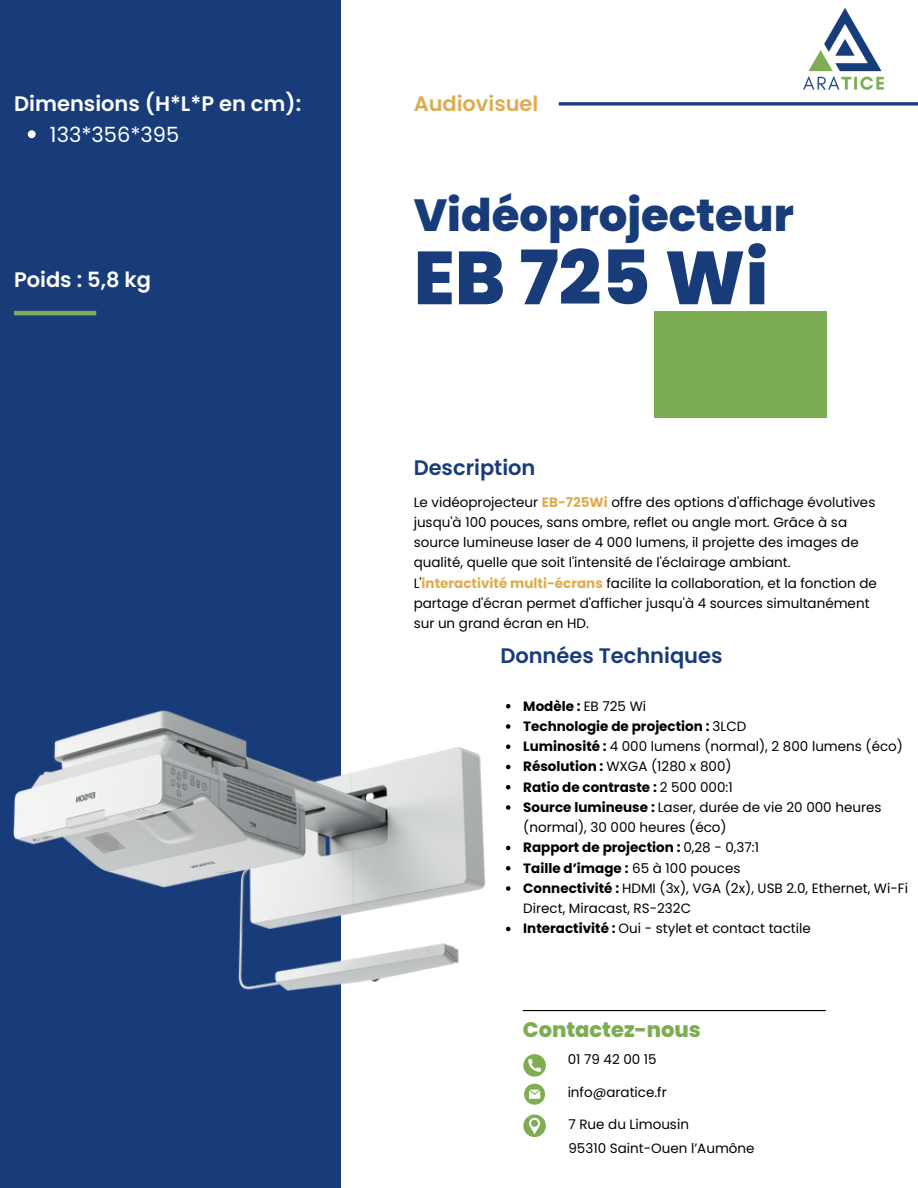
<style>
.page{position:relative;width:918px;height:1188px;background:#fff}
.page>*{position:absolute;margin:0;border:0;box-sizing:border-box;transform-origin:0 0}
.t1{font:800 75px "Poppins";color:#173c79}
.t2{font:800 45px "Poppins";color:#173c79}
.t3{font:600 21px "Poppins";color:#fff}
.t4{font:600 21px "Poppins";color:#173c79}
.t5{font:800 21px "Poppins";color:#7dad53}
.t6{font:600 21px "Poppins";color:#ddac4f}
.t7{font:21px "Poppins";color:#fff}
.t8{font:13.5px/20.2px "Poppins";color:#000}
.t9{font:700 13.5px "Poppins";color:#000}
.s1{font-weight:700;color:#ddac4f}
.s2{font-weight:400}
.s3{font-weight:700}
</style>
<div class="page">
<div style="left:0;top:0;width:341px;height:1188px;background:#173c79"></div>
<div style="left:655px;top:311px;width:172px;height:107px;background:#7dad53"></div>
<svg style="left:506px;top:704px;width:4px;height:4px"></svg>
<svg style="left:506px;top:724px;width:4px;height:5px"></svg>
<svg style="left:506px;top:744px;width:4px;height:5px"></svg>
<svg style="left:506px;top:765px;width:4px;height:4px"></svg>
<svg style="left:506px;top:785px;width:4px;height:4px"></svg>
<svg style="left:506px;top:805px;width:4px;height:5px"></svg>
<svg style="left:506px;top:846px;width:4px;height:4px"></svg>
<svg style="left:506px;top:866px;width:4px;height:4px"></svg>
<svg style="left:506px;top:886px;width:4px;height:5px"></svg>
<svg style="left:506px;top:927px;width:4px;height:4px"></svg>
<svg style="left:559px;top:102px;width:359px;height:4px"></svg>
<hr style="left:523px;top:1010px;width:303px;height:1px;background:#000">
<svg style="left:28px;top:130px;width:8px;height:8px"></svg>
<hr style="left:14px;top:311px;width:82px;height:4px;background:#7ead53">
<img style="left:803px;top:8px;width:81px;height:82px">
<svg style="left:523px;top:1054px;width:23px;height:23px"></svg>
<svg style="left:524px;top:1084px;width:21px;height:21px"></svg>
<svg style="left:523px;top:1115px;width:23px;height:22px"></svg>
<img style="left:13px;top:710px;width:473px;height:281px">
<h2 class="t3" style="left:14px;top:89px;width:288px">Dimensions (H*L*P en cm):</h2>
<p class="t7" style="left:50px;top:119px;width:131px">133*356*395</p>
<p class="t3" style="left:14px;top:265px;width:138px">Poids : 5,8 kg</p>
<p class="t6" style="left:414px;top:89px;width:126px">Audiovisuel</p>
<h2 class="t2" style="left:414px;top:184px;width:382px">Vidéoprojecteur</h2>
<h2 class="t1" style="left:414px;top:226px;width:356px">EB 725 Wi</h2>
<h2 class="t4" style="left:414px;top:453px;width:123px">Description</h2>
<p class="t8" style="left:414px;top:492px;width:463px">Le vidéoprojecteur <span class="s1">EB-725Wi</span> offre des options d'affichage évolutives jusqu'à 100 pouces, sans ombre, reflet ou angle mort. Grâce à sa source lumineuse laser de 4 000 lumens, il projette des images de qualité, quelle que soit l'intensité de l'éclairage ambiant.</p>
<h2 class="t8" style="left:414px;top:573px;width:465px">L'<span class="s1">interactivité multi-écrans</span> facilite la collaboration, et la fonction de partage d'écran permet d'afficher jusqu'à 4 sources simultanément sur un grand écran en HD.</h2>
<h1 class="t4" style="left:500px;top:641px;width:224px">Données Techniques</h1>
<h2 class="t9" style="left:523px;top:697px;width:124px">Modèle : <span class="s2">EB 725 Wi</span></h2>
<p class="t9" style="left:523px;top:717px;width:224px">Technologie de projection : <span class="s2">3LCD</span></p>
<p class="t8" style="left:523px;top:736px;width:381px"><span class="s3">Luminosité :</span> 4 000 lumens (normal), 2 800 lumens (éco)</p>
<h2 class="t8" style="left:523px;top:757px;width:210px"><span class="s3">Résolution :</span> WXGA (1280 x 800)</h2>
<p class="t9" style="left:523px;top:778px;width:211px">Ratio de contraste : <span class="s2">2 500 000:1</span></p>
<p class="t8" style="left:523px;top:797px;width:360px"><span class="s3">Source lumineuse :</span> Laser, durée de vie 20 000 heures (normal), 30 000 heures (éco)</p>
<p class="t9" style="left:523px;top:838px;width:237px">Rapport de projection : <span class="s2">0,28 - 0,37:1</span></p>
<p class="t9" style="left:523px;top:859px;width:219px">Taille d’image : <span class="s2">65 à 100 pouces</span></p>
<p class="t8" style="left:523px;top:878px;width:386px"><span class="s3">Connectivité :</span> HDMI (3x), VGA (2x), USB 2.0, Ethernet, Wi-Fi<br>Direct, Miracast, RS-232C</p>
<p class="t8" style="left:523px;top:919px;width:289px"><span class="s3">Interactivité :</span> Oui - stylet et contact tactile</p>
<p class="t5" style="left:523px;top:1015px;width:180px">Contactez-nous</p>
<p class="t8" style="left:568px;top:1049px;width:91px">01 79 42 00 15</p>
<p class="t8" style="left:568px;top:1082px;width:101px">info@aratice.fr</p>
<p class="t8" style="left:568px;top:1114px;width:122px">7 Rue du Limousin</p>
<p class="t8" style="left:568px;top:1138px;width:188px">95310 Saint-Ouen l’Aumône</p>
</div>
